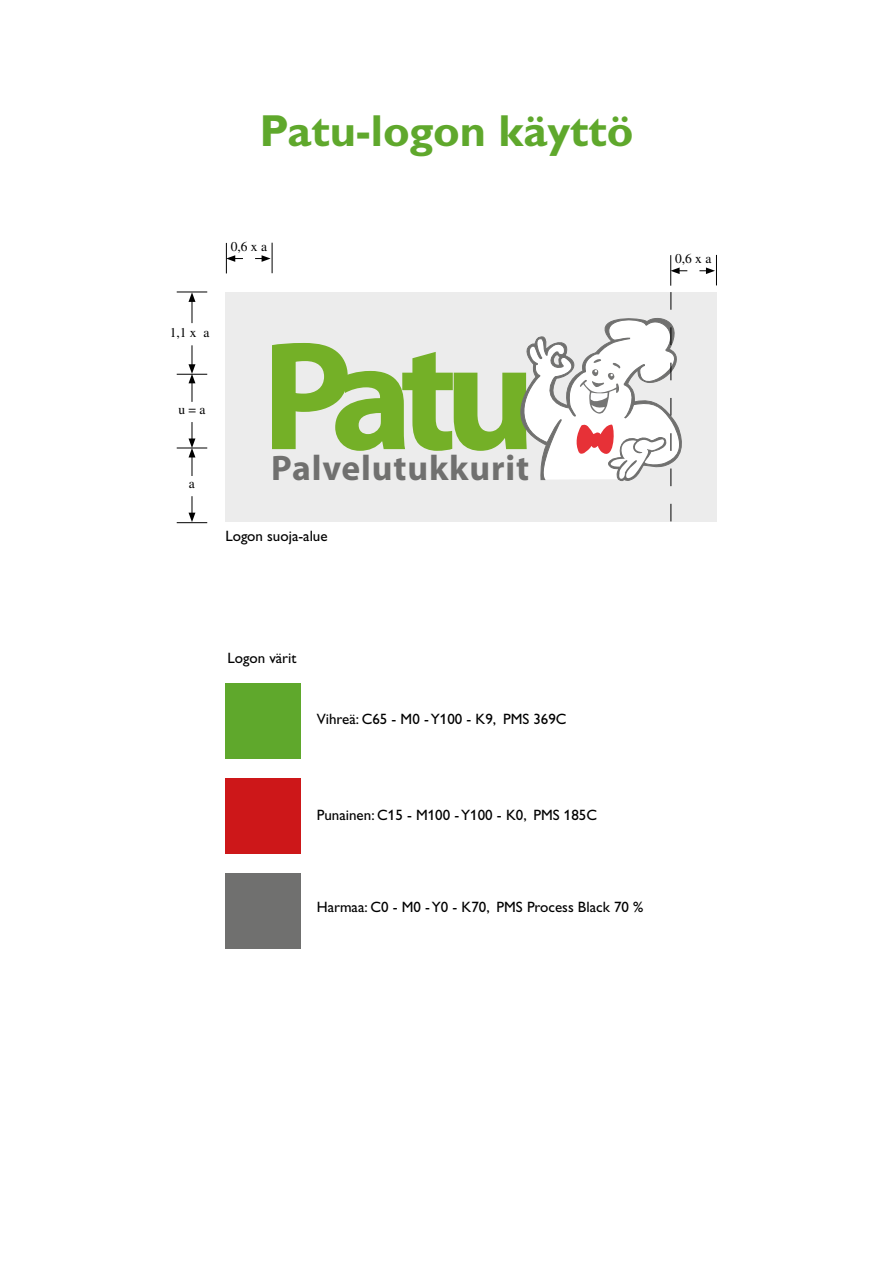
<style>
.page{position:relative;width:893px;height:1263px;background:#fff}
.page>*{position:absolute;margin:0;border:0;box-sizing:border-box;transform-origin:0 0}
.t1{font:700 156.3px "Myriad";color:#74b027}
.t2{font:700 45px "Gill Alt One";color:#5fa82c}
.t3{font:700 35.55px "Myriad";letter-spacing:.025em;color:#70706f}
.t4{font:15px "Gill Alt One";color:#000}
.t5{font:13.5px "Times";color:#000}
</style>
<div class="page">
<div style="left:225px;top:293px;width:492px;height:229px;background:#ececec"></div>
<svg style="left:189px;top:422px;width:6px;height:54px"></svg>
<svg style="left:189px;top:496px;width:6px;height:26px"></svg>
<hr style="left:177px;top:448px;width:30px;height:1px;background:#000">
<hr style="left:177px;top:374px;width:30px;height:1px;background:#000">
<hr style="left:177px;top:292px;width:30px;height:1px;background:#000">
<hr style="left:177px;top:522px;width:30px;height:1px;background:#000">
<svg style="left:227px;top:255px;width:16px;height:7px"></svg>
<svg style="left:255px;top:255px;width:16px;height:7px"></svg>
<hr style="left:226px;top:243px;width:1px;height:30px;background:#000">
<hr style="left:272px;top:243px;width:1px;height:30px;background:#000">
<svg style="left:671px;top:267px;width:16px;height:7px"></svg>
<svg style="left:699px;top:267px;width:16px;height:7px"></svg>
<hr style="left:670px;top:255px;width:1px;height:31px;background:#000">
<hr style="left:716px;top:255px;width:1px;height:30px;background:#000">
<svg style="left:512px;top:292px;width:183px;height:229px"></svg>
<svg style="left:188px;top:292px;width:7px;height:31px"></svg>
<svg style="left:188px;top:345px;width:7px;height:57px"></svg>
<div style="left:225px;top:684px;width:76px;height:75px;background:#5fa82c"></div>
<div style="left:225px;top:778px;width:76px;height:76px;background:#cd1719"></div>
<div style="left:225px;top:873px;width:76px;height:75px;background:#70706f"></div>
<h2 class="t2" style="left:259px;top:104px;width:376px">Patu-logon käyttö</h2>
<p class="t5" style="left:231px;top:239px;width:38px">0,6 x a</p>
<p class="t5" style="left:170px;top:324px;width:41px">1,1 x a</p>
<p class="t5" style="left:178px;top:402px;width:29px">u = a</p>
<p class="t5" style="left:189px;top:476px;width:7px">a</p>
<h1 class="t1" style="left:262px;top:316px;width:275px">Patu</h1>
<h3 class="t3" style="left:271px;top:450px;width:260px">Palvelutukkurit</h3>
<p class="t4" style="left:225px;top:528px;width:104px">Logon suoja-alue</p>
<p class="t5" style="left:675px;top:251px;width:38px">0,6 x a</p>
<p class="t4" style="left:227px;top:649px;width:71px">Logon värit</p>
<p class="t4" style="left:317px;top:711px;width:251px">Vihreä: C65 - M0 - Y100 - K9, PMS 369C</p>
<p class="t4" style="left:317px;top:806px;width:282px">Punainen: C15 - M100 - Y100 - K0, PMS 185C</p>
<p class="t4" style="left:317px;top:898px;width:328px">Harmaa: C0 - M0 - Y0 - K70, PMS Process Black 70 %</p>
</div>
